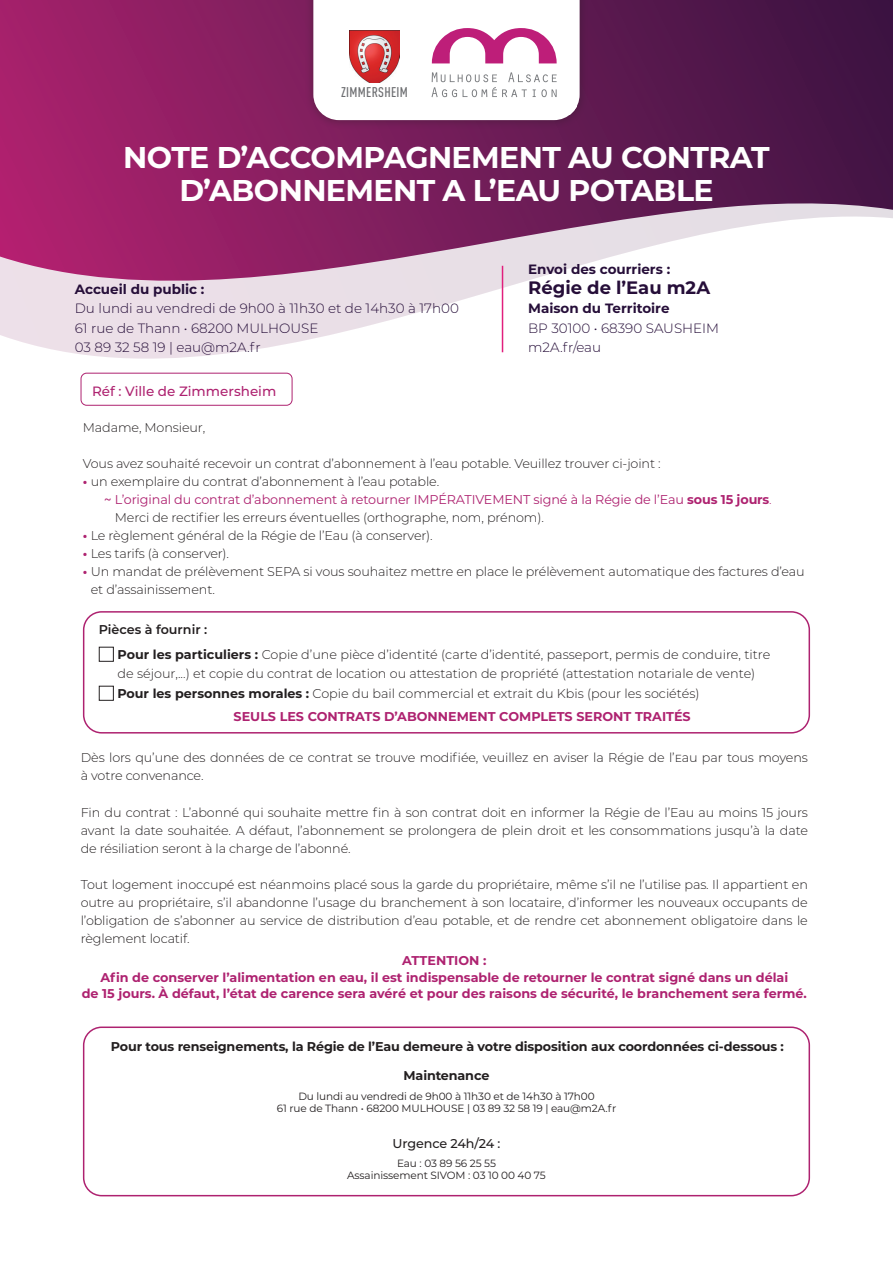
<style>
.page{position:relative;width:893px;height:1263px;background:#fff}
.page>*{position:absolute;margin:0;border:0;box-sizing:border-box;transform-origin:0 0}
.t1{font:700 30px/33px "Montserrat";letter-spacing:-.02em;color:#fff;text-align:center}
.t2{font:700 18px "Montserrat";color:#260e39}
.NOM_COMMUNE{font:500 condensed 13.95px "DIN Pro";letter-spacing:.02em;color:#6c6d70}
.t3{font:300 13.5px/19.5px "Montserrat";color:#260e39}
.t4{font:700 13.5px "Montserrat";color:#260e39}
.t5{font:500 13.5px "Montserrat";color:#ae2270}
.t6{font:300 12.75px/18px "Montserrat";letter-spacing:-.01em;color:#231f20}
.t7{font:700 12.75px/16.5px "Montserrat";color:#ae2270;text-align:center}
.t8{font:12.75px/18px "Montserrat";letter-spacing:-.01em;color:#ae2270}
.t9{font:700 12.75px "Montserrat";letter-spacing:-.01em;color:#231f20}
.t10{font:600 12.75px "Montserrat";color:#231f20}
.t11{font:500 12.75px "Montserrat";letter-spacing:-.01em;color:#231f20}
.t12{font:10.5px "Montserrat";letter-spacing:-.01em;color:#231f20}
.s1{font-weight:700}
.s2{font-weight:700;color:#ae2270}
.s3{font-weight:500}
.s4{font-weight:300}
.s5{font-weight:300;color:#231f20}
</style>
<div class="page">
<svg style="left:0;top:303px;width:504px;height:83px"></svg>
<svg style="left:0;top:0;width:893px;height:303px;background:#944a7c"></svg>
<div style="left:81px;top:373px;width:211px;height:32px;border:1px solid #ae2270;border-radius:6px"></div>
<div style="left:305px;top:0;width:284px;height:129px;background:#231f20;opacity:.3"></div>
<svg style="left:313px;top:0;width:267px;height:120px"></svg>
<img style="left:350px;top:31px;width:49px;height:51px">
<div style="left:99px;top:647px;width:15px;height:15px;border:1px solid #231f20"></div>
<div style="left:99px;top:686px;width:15px;height:15px;border:1px solid #231f20"></div>
<div style="left:83px;top:611px;width:727px;height:122px;border:2px solid #ae2270;border-radius:18px"></div>
<div style="left:83px;top:1026px;width:727px;height:170px;border:2px solid #ae2270;border-radius:18px"></div>
<hr style="left:502px;top:266px;width:1px;height:86px;background:#e11f7d">
<p class="NOM_COMMUNE" style="left:341px;top:82px;width:68px">ZIMMERSHEIM</p>
<p class="t1" style="left:123px;top:139px;width:648px">NOTE D’ACCOMPAGNEMENT AU CONTRAT<br>D’ABONNEMENT A L’EAU POTABLE</p>
<p class="t4" style="left:75px;top:279px;width:131px">Accueil du public :</p>
<p class="t3" style="left:75px;top:298px;width:386px">Du lundi au vendredi de 9h00 à 11h30 et de 14h30 à 17h00</p>
<p class="t3" style="left:75px;top:318px;width:245px">61 rue de Thann • 68200 MULHOUSE</p>
<p class="t3" style="left:75px;top:337px;width:187px">03 89 32 58 19 | eau@m2A.fr</p>
<p class="t5" style="left:92px;top:381px;width:186px">Réf : Ville de Zimmersheim</p>
<p class="t4" style="left:528px;top:260px;width:144px">Envoi des courriers :</p>
<p class="t2" style="left:528px;top:274px;width:183px">Régie de l’Eau m2A</p>
<p class="t3" style="left:528px;top:298px;width:192px"><span class="s1">Maison du Territoire<br></span>BP 30100 • 68390 SAUSHEIM</p>
<p class="t3" style="left:528px;top:337px;width:75px">m2A.fr/eau</p>
<p class="t6" style="left:83px;top:418px;width:124px">Madame, Monsieur,</p>
<p class="t6" style="left:83px;top:454px;width:579px">Vous avez souhaité recevoir un contrat d’abonnement à l’eau potable. Veuillez trouver ci-joint :</p>
<p class="t6" style="left:83px;top:472px;width:358px"><span class="s2">•</span> un exemplaire du contrat d’abonnement à l’eau potable.</p>
<p class="t8" style="left:115px;top:490px;width:658px;text-indent:-11px"><span class="s3">~</span> L’original du contrat d’abonnement à retourner IMPÉRATIVEMENT signé à la Régie de l’Eau <span class="s1">sous 15 jours</span><span class="s4">.<br></span><span class="s5">Merci de rectifier les erreurs éventuelles (orthographe, nom, prénom).</span></p>
<p class="t6" style="left:83px;top:526px;width:351px"><span class="s2">•</span> Le règlement général de la Régie de l’Eau (à conserver).</p>
<p class="t6" style="left:83px;top:544px;width:148px"><span class="s2">•</span> Les tarifs (à conserver).</p>
<p class="t6" style="left:91px;top:562px;width:715px;text-indent:-8px"><span class="s2">•</span> Un mandat de prélèvement SEPA si vous souhaitez mettre en place le prélèvement automatique des factures d’eau et d’assainissement.</p>
<p class="t10" style="left:99px;top:621px;width:110px">Pièces à fournir :</p>
<p class="t6" style="left:118px;top:644px;width:654px;line-height:19.5px"><span class="s1">Pour les particuliers :</span> Copie d’une pièce d’identité (carte d’identité, passeport, permis de conduire, titre de séjour,...) et copie du contrat de location ou attestation de propriété (attestation notariale de vente)</p>
<p class="t6" style="left:117px;top:683px;width:584px"><span class="s1">Pour les personnes morales :</span> Copie du bail commercial et extrait du Kbis (pour les sociétés)</p>
<p class="t7" style="left:234px;top:708px;width:459px">SEULS LES CONTRATS D’ABONNEMENT COMPLETS SERONT TRAITÉS</p>
<p class="t6" style="left:81px;top:748px;width:729px">Dès lors qu’une des données de ce contrat se trouve modifiée, veuillez en aviser la Régie de l’Eau par tous moyens à votre convenance.</p>
<p class="t6" style="left:81px;top:802px;width:729px;text-align:justify">Fin du contrat : L’abonné qui souhaite mettre fin à son contrat doit en informer la Régie de l’Eau au moins 15 jours avant la date souhaitée. A défaut, l’abonnement se prolongera de plein droit et les consommations jusqu’à la date de résiliation seront à la charge de l’abonné.</p>
<p class="t6" style="left:81px;top:874px;width:729px;text-align:justify">Tout logement inoccupé est néanmoins placé sous la garde du propriétaire, même s’il ne l’utilise pas. Il appartient en outre au propriétaire, s’il abandonne l’usage du branchement à son locataire, d’informer les nouveaux occupants de l’obligation de s’abonner au service de distribution d’eau potable, et de rendre cet abonnement obligatoire dans le règlement locatif.</p>
<p class="t7" style="left:402px;top:951px;width:86px">ATTENTION :</p>
<p class="t7" style="left:82px;top:968px;width:727px">Afin de conserver l’alimentation en eau, il est indispensable de retourner le contrat signé dans un délai<br>de 15 jours. À défaut, l’état de carence sera avéré et pour des raisons de sécurité, le branchement sera fermé.</p>
<p class="t9" style="left:111px;top:1038px;width:675px">Pour tous renseignements, la Régie de l’Eau demeure à votre disposition aux coordonnées ci-dessous :</p>
<p class="t9" style="left:404px;top:1066px;width:87px">Maintenance</p>
<p class="t12" style="left:298px;top:1089px;width:298px">Du lundi au vendredi de 9h00 à 11h30 et de 14h30 à 17h00</p>
<p class="t12" style="left:277px;top:1101px;width:341px">61 rue de Thann • 68200 MULHOUSE | 03 89 32 58 19 | eau@m2A.fr</p>
<p class="t11" style="left:393px;top:1134px;width:109px">Urgence 24h/24 :</p>
<p class="t12" style="left:397px;top:1156px;width:100px">Eau : 03 89 56 25 55</p>
<p class="t12" style="left:347px;top:1168px;width:200px">Assainissement SIVOM : 03 10 00 40 75</p>
</div>
